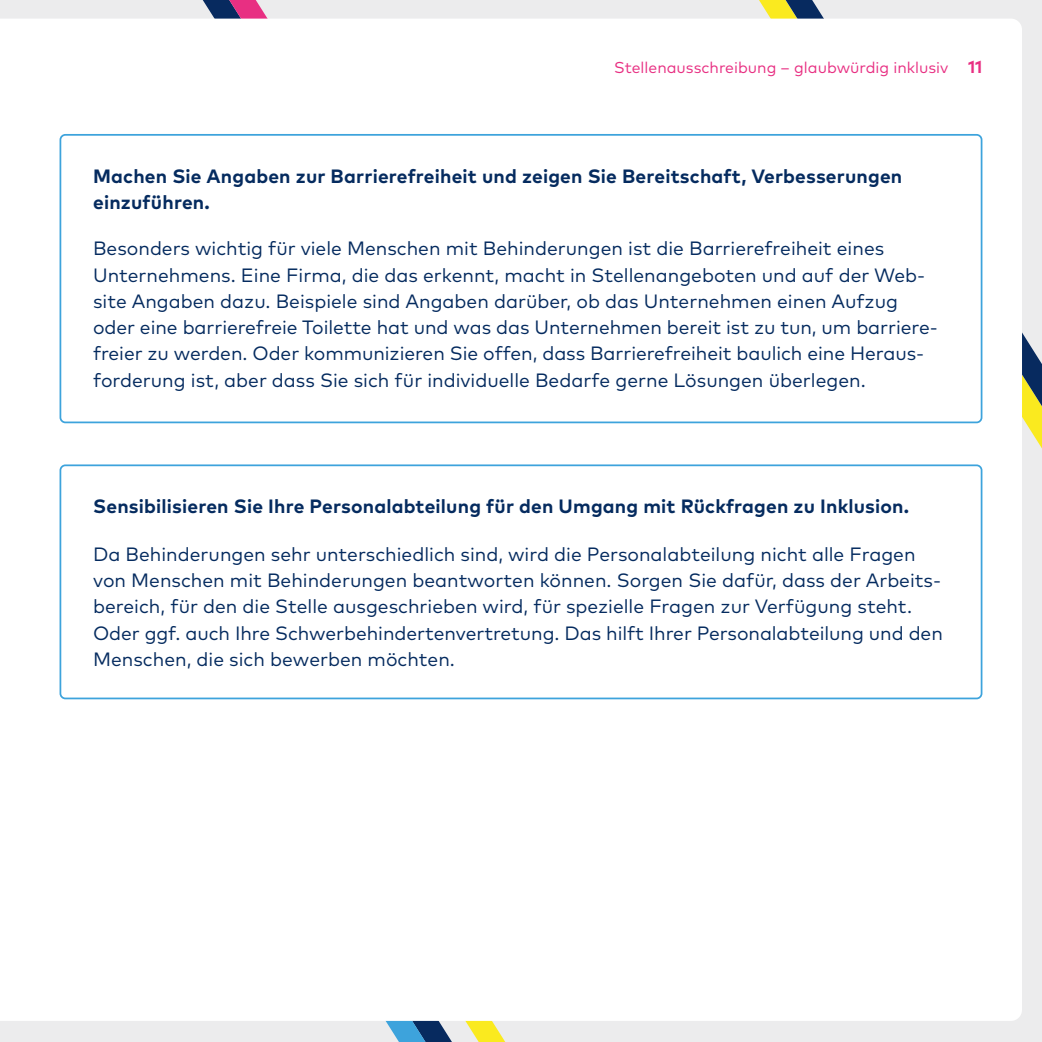
<style>
.page{position:relative;width:1042px;height:1042px;background:#ececed}
.page>*{position:absolute;margin:0;border:0;box-sizing:border-box;transform-origin:0 0}
.t1{font:19.25px/26.2px "Mark OT";color:#052b5f}
.t2{font:700 19.25px/26.2px "Mark OT";letter-spacing:.01em;color:#052b5f}
.t3{font:700 17.5px "Mark OT";color:#e82f82}
.t4{font:15.75px "Mark OT";color:#e82f82}
</style>
<div class="page">
<svg style="left:759px;top:0;width:283px;height:449px"></svg>
<svg style="left:202px;top:0;width:66px;height:19px"></svg>
<svg style="left:385px;top:1021px;width:121px;height:21px"></svg>
<div style="left:0;top:19px;width:1022px;height:1002px;background:#fff"></div>
<div style="left:60px;top:134px;width:922px;height:289px;border:2px solid #3da3dc;border-radius:5px"></div>
<div style="left:60px;top:464px;width:922px;height:235px;border:2px solid #3da3dc;border-radius:5px"></div>
<p class="t4" style="left:614px;top:58px;width:336px">Stellenausschreibung – glaubwürdig inklusiv</p>
<p class="t3" style="left:968px;top:56px;width:16px">11</p>
<h2 class="t2" style="left:93px;top:162px;width:811px">Machen Sie Angaben zur Barrierefreiheit und zeigen Sie Bereitschaft, Verbesserungen einzuführen.</h2>
<p class="t1" style="left:93px;top:235px;width:846px">Besonders wichtig für viele Menschen mit Behinderungen ist die Barrierefreiheit eines Unternehmens. Eine Firma, die das erkennt, macht in Stellenangeboten und auf der Web&shy;site Angaben dazu. Beispiele sind Angaben darüber, ob das Unternehmen einen Aufzug oder eine barrierefreie Toilette hat und was das Unternehmen bereit ist zu tun, um barriere&shy;freier zu werden. Oder kommunizieren Sie offen, dass Barrierefreiheit baulich eine Heraus&shy;forderung ist, aber dass Sie sich für individuelle Bedarfe gerne Lösungen überlegen.</p>
<h2 class="t2" style="left:93px;top:493px;width:817px">Sensibilisieren Sie Ihre Personalabteilung für den Umgang mit Rückfragen zu Inklusion.</h2>
<p class="t1" style="left:93px;top:540px;width:851px">Da Behinderungen sehr unterschiedlich sind, wird die Personalabteilung nicht alle Fragen von Menschen mit Behinderungen beantworten können. Sorgen Sie dafür, dass der Arbeits&shy;bereich, für den die Stelle ausgeschrieben wird, für spezielle Fragen zur Verfügung steht.<br>Oder ggf. auch Ihre Schwerbehindertenvertretung. Das hilft Ihrer Personalabteilung und den Menschen, die sich bewerben möchten.</p>
</div>
